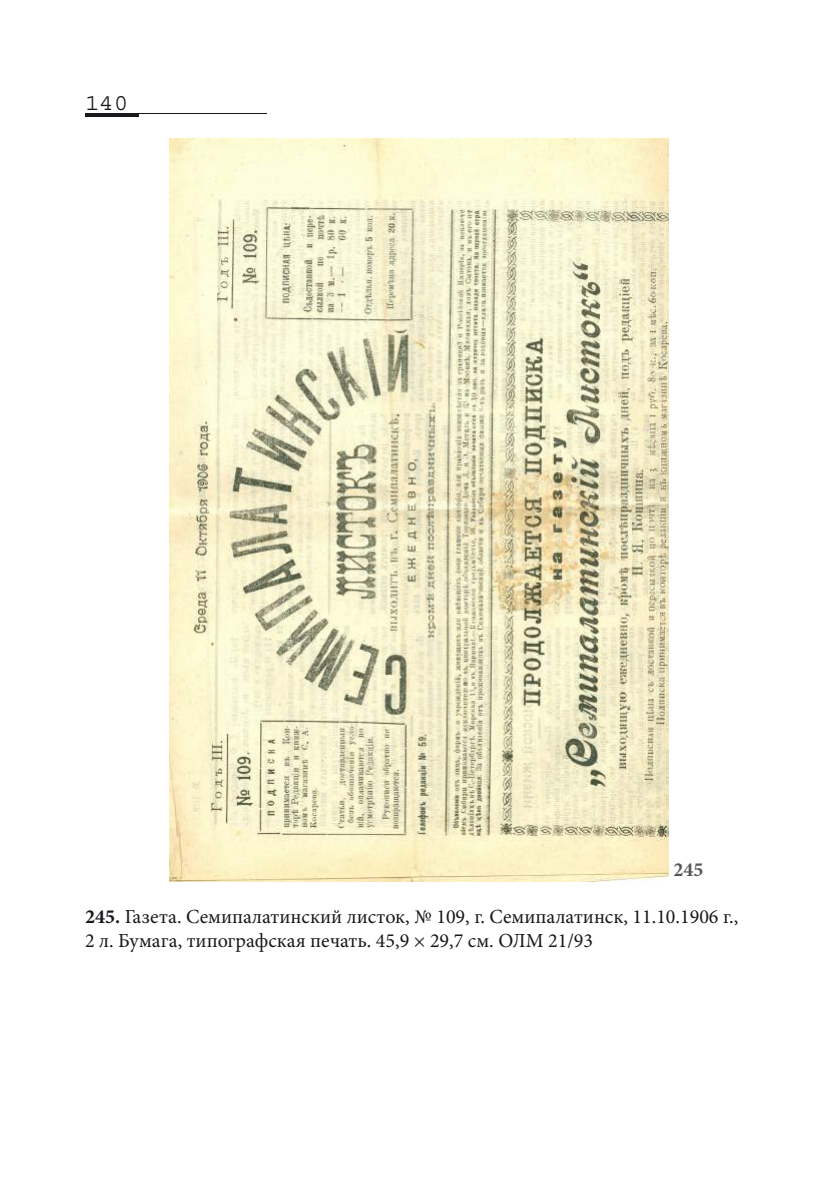
<style>
.page{position:relative;width:840px;height:1191px;background:#fff}
.page>*{position:absolute;margin:0;border:0;box-sizing:border-box;transform-origin:0 0}
.t1{font:24px "Courier Std";color:#1a171c}
.t2{font:20px/24px "Minion Pro";color:#1a171c}
.t3{font:700 20px "Minion Pro";color:#565658}
.s1{font-weight:700}
</style>
<div class="page">
<hr style="left:85px;top:113px;width:181px;height:4px;background:#1a171c">
<div style="left:139px;top:114px;width:140px;height:8px;background:#fff"></div>
<img style="left:169px;top:139px;width:499px;height:743px">
<p class="t1" style="left:85px;top:89px;width:45px">140</p>
<p class="t3" style="left:673px;top:855px;width:31px">245</p>
<p class="t2" style="left:85px;top:905px;width:654px"><span class="s1">245.</span> Газета. Семипалатинский листок, № 109, г. Семипалатинск, 11.10.1906 г.,<br>2 л. Бумага, типографская печать. 45,9 × 29,7 см. ОЛМ 21/93</p>
</div>
